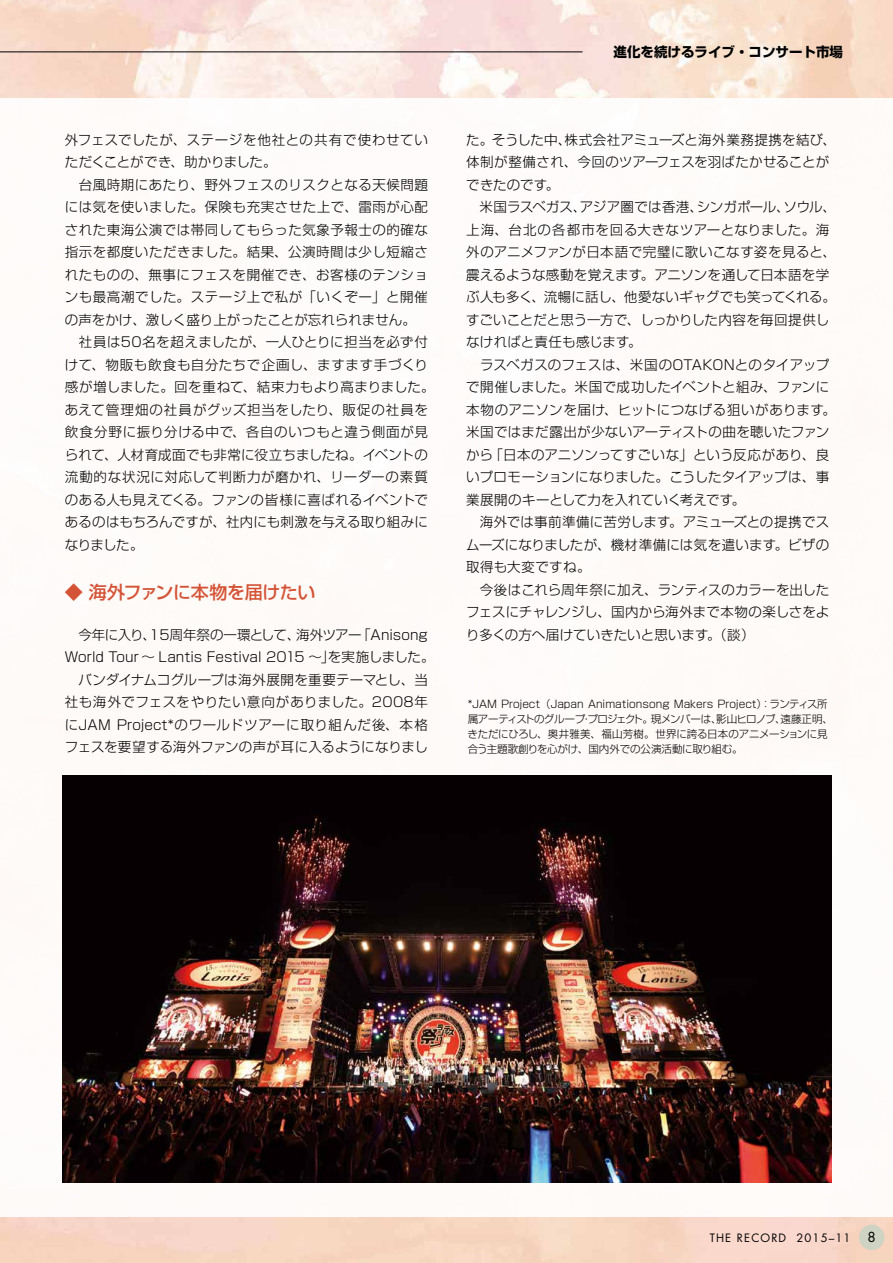
<style>
.page{position:relative;width:893px;height:1263px;background:#fff}
.page>*{position:absolute;margin:0;border:0;box-sizing:border-box;transform-origin:0 0}
.t1{font:500 18px "Shin Go Pr 6";letter-spacing:-.025em;color:#d45336}
.t2{font:300 13.5px/22.5px "Shin Go Pr 6";letter-spacing:.02em;color:#000}
.t3{font:700 13.5px "Shin Go Pr 6";color:#000}
.t4{font:13.5px "Futura";color:#000}
.t5{font:11.25px "Futura";letter-spacing:.1em;color:#000}
.t6{font:300 10.5px/15px "Shin Go Pr 6";letter-spacing:-.015em;color:#000}
</style>
<div class="page">
<img style="left:0;top:0;width:893px;height:1263px">
<div style="left:0;top:98px;width:893px;height:1118px;background:#fff"></div>
<div style="left:859px;top:1225px;width:25px;height:25px;background:#cfd3c3;border-radius:50%"></div>
<hr style="left:0;top:51px;width:583px;height:1px;background:#000">
<img style="left:62px;top:776px;width:769px;height:407px">
<p class="t2" style="left:65px;top:127px;width:371px">外フェスでしたが、ステージを他社との共有で使わせていただくことができ、助かりました。<br>　台風時期にあたり、野外フェスのリスクとなる天候問題には気を使いました。保険も充実させた上で、雷雨が心配された東海公演では帯同してもらった気象予報士の的確な指示を都度いただきました。結果、公演時間は少し短縮されたものの、無事にフェスを開催でき、お客様のテンションも最高潮でした。ステージ上で私が「いくぞー」と開催の声をかけ、激しく盛り上がったことが忘れられません。<br>　社員は50名を超えましたが、一人ひとりに担当を必ず付けて、物販も飲食も自分たちで企画し、ますます手づくり感が増しました。回を重ねて、結束力もより高まりました。あえて管理畑の社員がグッズ担当をしたり、販促の社員を飲食分野に振り分ける中で、各自のいつもと違う側面が見られて、人材育成面でも非常に役立ちましたね。イベントの流動的な状況に対応して判断力が磨かれ、リーダーの素質のある人も見えてくる。ファンの皆様に喜ばれるイベントであるのはもちろんですが、社内にも刺激を与える取り組みになりました。</p>
<h1 class="t1" style="left:65px;top:577px;width:252px">◆ 海外ファンに本物を届けたい</h1>
<p class="t2" style="left:65px;top:622px;width:371px">　今年に入り、15周年祭の一環として、海外ツアー「Anisong World Tour 〜 Lantis Festival 2015 〜」を実施しました。　バンダイナムコグループは海外展開を重要テーマとし、当社も海外でフェスをやりたい意向がありました。2008年にJAM Project*のワールドツアーに取り組んだ後、本格フェスを要望する海外ファンの声が耳に入るようになりまし</p>
<p class="t3" style="left:613px;top:41px;width:231px">進化を続けるライブ・コンサート市場</p>
<p class="t2" style="left:466px;top:127px;width:371px">た。そうした中、株式会社アミューズと海外業務提携を結び、体制が整備され、今回のツアーフェスを羽ばたかせることができたのです。<br>　米国ラスベガス、アジア圏では香港、シンガポール、ソウル、上海、台北の各都市を回る大きなツアーとなりました。海外のアニメファンが日本語で完璧に歌いこなす姿を見ると、震えるような感動を覚えます。アニソンを通して日本語を学ぶ人も多く、流暢に話し、他愛ないギャグでも笑ってくれる。すごいことだと思う一方で、しっかりした内容を毎回提供しなければと責任も感じます。<br>　ラスベガスのフェスは、米国のOTAKONとのタイアップで開催しました。米国で成功したイベントと組み、ファンに本物のアニソンを届け、ヒットにつなげる狙いがあります。米国ではまだ露出が少ないアーティストの曲を聴いたファンから「日本のアニソンってすごいな」という反応があり、良いプロモーションになりました。こうしたタイアップは、事業展開のキーとして力を入れていく考えです。<br>　海外では事前準備に苦労します。アミューズとの提携でスムーズになりましたが、機材準備には気を遣います。ビザの取得も大変ですね。<br>　今後はこれら周年祭に加え、ランティスのカラーを出したフェスにチャレンジし、国内から海外まで本物の楽しさをより多くの方へ届けていきたいと思います。（談）</p>
<p class="t6" style="left:467px;top:695px;width:367px">*JAM Project（Japan Animationsong Makers Project）：ランティス所属アーティストのグループ・プロジェクト。現メンバーは、影山ヒロノブ、遠藤正明、きただにひろし、奥井雅美、福山芳樹。世界に誇る日本のアニメーションに見合う主題歌創りを心がけ、国内外での公演活動に取り組む。</p>
<p class="t5" style="left:710px;top:1230px;width:142px">THE RECORD 2015–11</p>
<p class="t4" style="left:867px;top:1228px;width:10px">8</p>
</div>
